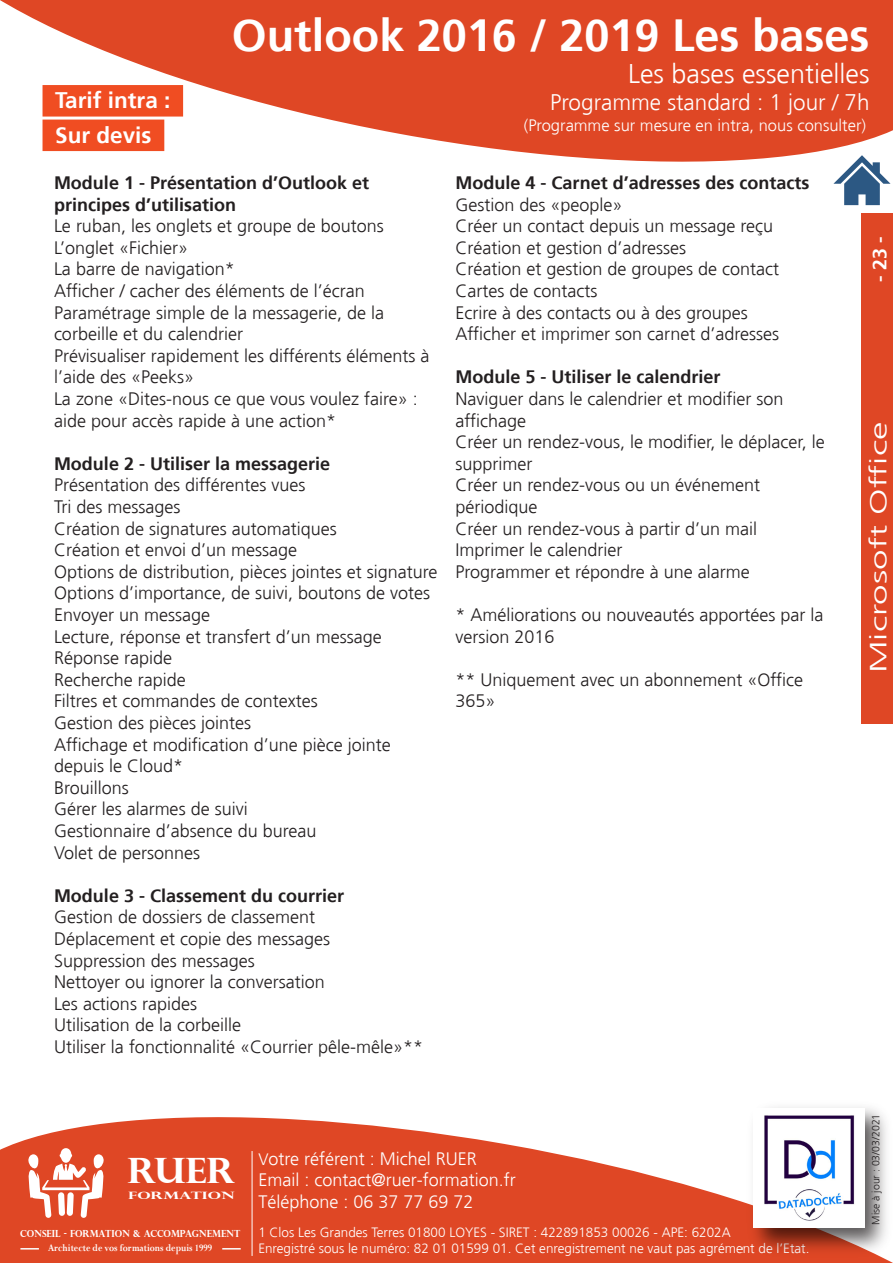
<style>
.page{position:relative;width:893px;height:1263px;background:#fff}
.page>*{position:absolute;margin:0;border:0;box-sizing:border-box;transform-origin:0 0}
.t1{font:700 45px "Frutiger";color:#fff}
.t2{font:700 34.95px "Perpetua Titling";color:#fff;scale:1.04 1}
.t3{font:300 27px "Frutiger";color:#fff}
.t4{font:300 23.4px "Frutiger";color:#fff;scale:1.57 1}
.t5{font:300 22.5px "Frutiger";color:#fff}
.t6{font:700 22.5px/34.5px "Frutiger";color:#fff}
.t7{font:700 19.5px "Frutiger";color:#fff}
.t8{font:300 18px/21.6px "Frutiger";color:#231f20}
.t9{font:700 18px/21.6px "Frutiger";color:#231f20}
.t10{font:300 18px/21.6px "Frutiger";color:#fff}
.t11{font:300 16.5px "Frutiger";color:#fff}
.t12{font:300 13.5px/16.2px "Frutiger";color:#fff}
.t13{font:700 10.95px "Perpetua";color:#fff;scale:.87 1}
.t14{font:300 10.5px "Frutiger";color:#231f20}
.t15{font:700 10.2px "Perpetua Titling";color:#fff;scale:1.58 1}
.t16{font:700 9.75px "Perpetua Titling";color:#fff;scale:.93 1}
.s1{font-size:16.5px}
</style>
<div class="page">
<hr style="left:0;top:214px;width:1px;height:510px;background:#df4725">
<svg style="left:0;top:1117px;width:893px;height:146px;fill:#df4725"></svg>
<svg style="left:0;top:0;width:893px;height:184px;fill:#df4725"></svg>
<svg style="left:20px;top:1248px;width:19px;height:1px"></svg>
<svg style="left:222px;top:1248px;width:19px;height:1px"></svg>
<svg style="left:27px;top:1148px;width:78px;height:70px"></svg>
<hr style="left:252px;top:1151px;width:1px;height:105px;background:#fff">
<img style="left:742px;top:1107px;width:151px;height:155px">
<img style="left:754px;top:1109px;width:110px;height:119px">
<div style="left:862px;top:214px;width:31px;height:510px;background:#df4725"></div>
<svg style="left:833px;top:155px;width:57px;height:50px"></svg>
<div style="left:43px;top:85px;width:140px;height:32px;background:#f04d22"></div>
<div style="left:43px;top:120px;width:121px;height:31px;background:#f04d22"></div>
<p class="t6" style="left:55px;top:83px;width:117px">Tarif intra :<br>Sur devis</p>
<p class="t1" style="left:232px;top:9px;width:639px">Outlook 2016 / 2019 Les bases</p>
<p class="t3" style="left:628px;top:59px;width:243px">Les bases essentielles</p>
<p class="t5" style="left:550px;top:90px;width:321px">Programme standard : 1 jour / 7h</p>
<p class="t11" style="left:524px;top:116px;width:344px">(Programme sur mesure en intra, nous consulter)</p>
<p class="t9" style="left:54px;top:172px;width:317px">Module 1 - Présentation d’Outlook et principes d’utilisation</p>
<p class="t8" style="left:54px;top:215px;width:331px">Le ruban, les onglets et groupe de boutons</p>
<p class="t8" style="left:54px;top:237px;width:136px">L’onglet «Fichier»</p>
<p class="t8" style="left:54px;top:259px;width:182px">La barre de navigation*</p>
<p class="t8" style="left:54px;top:280px;width:312px">Afficher / cacher des éléments de l’écran</p>
<p class="t8" style="left:54px;top:302px;width:332px">Paramétrage simple de la messagerie, de la corbeille et du calendrier</p>
<p class="t8" style="left:54px;top:345px;width:377px">Prévisualiser rapidement les différents éléments à l’aide des «Peeks»</p>
<p class="t8" style="left:54px;top:388px;width:365px">La zone «Dites-nous ce que vous voulez faire» : aide pour accès rapide à une action*</p>
<p class="t9" style="left:54px;top:453px;width:278px">Module 2 - Utiliser la messagerie</p>
<p class="t8" style="left:54px;top:475px;width:253px">Présentation des différentes vues</p>
<p class="t8" style="left:54px;top:496px;width:128px">Tri des messages</p>
<p class="t8" style="left:54px;top:518px;width:284px">Création de signatures automatiques</p>
<p class="t8" style="left:54px;top:539px;width:245px">Création et envoi d’un message</p>
<p class="t8" style="left:54px;top:561px;width:385px">Options de distribution, pièces jointes et signature</p>
<p class="t8" style="left:54px;top:583px;width:378px">Options d’importance, de suivi, boutons de votes</p>
<p class="t8" style="left:54px;top:604px;width:158px">Envoyer un message</p>
<p class="t8" style="left:54px;top:626px;width:329px">Lecture, réponse et transfert d’un message</p>
<p class="t8" style="left:54px;top:647px;width:120px">Réponse rapide</p>
<p class="t8" style="left:54px;top:669px;width:133px">Recherche rapide</p>
<p class="t8" style="left:54px;top:691px;width:265px">Filtres et commandes de contextes</p>
<p class="t8" style="left:54px;top:712px;width:199px">Gestion des pièces jointes</p>
<p class="t8" style="left:54px;top:734px;width:338px">Affichage et modification d’une pièce jointe depuis le Cloud*</p>
<p class="t8" style="left:54px;top:777px;width:76px">Brouillons</p>
<p class="t8" style="left:54px;top:799px;width:195px">Gérer les alarmes de suivi</p>
<p class="t8" style="left:54px;top:820px;width:264px">Gestionnaire d’absence du bureau</p>
<p class="t8" style="left:54px;top:842px;width:148px">Volet de personnes</p>
<p class="t9" style="left:54px;top:885px;width:292px">Module 3 - Classement du courrier</p>
<p class="t8" style="left:54px;top:907px;width:263px">Gestion de dossiers de classement</p>
<p class="t8" style="left:54px;top:928px;width:278px">Déplacement et copie des messages</p>
<p class="t8" style="left:54px;top:950px;width:202px">Suppression des messages</p>
<p class="t8" style="left:54px;top:971px;width:272px">Nettoyer ou ignorer la conversation</p>
<p class="t8" style="left:54px;top:993px;width:145px">Les actions rapides</p>
<p class="t8" style="left:54px;top:1015px;width:189px">Utilisation de la corbeille</p>
<p class="t8" style="left:54px;top:1036px;width:371px">Utiliser la fonctionnalité «Courrier pêle-mêle»**</p>
<p class="t9" style="left:455px;top:172px;width:356px">Module 4 - Carnet d’adresses des contacts</p>
<p class="t8" style="left:455px;top:194px;width:169px">Gestion des «people»</p>
<p class="t8" style="left:455px;top:215px;width:319px">Créer un contact depuis un message reçu</p>
<p class="t8" style="left:455px;top:237px;width:232px">Création et gestion d’adresses</p>
<p class="t8" style="left:455px;top:259px;width:325px">Création et gestion de groupes de contact</p>
<p class="t8" style="left:455px;top:280px;width:144px">Cartes de contacts</p>
<p class="t8" style="left:455px;top:302px;width:294px">Ecrire à des contacts ou à des groupes</p>
<p class="t8" style="left:455px;top:323px;width:325px">Afficher et imprimer son carnet d’adresses</p>
<p class="t9" style="left:455px;top:366px;width:267px">Module 5 - Utiliser le calendrier</p>
<p class="t8" style="left:455px;top:388px;width:330px">Naviguer dans le calendrier et modifier son affichage</p>
<p class="t8" style="left:455px;top:431px;width:371px">Créer un rendez-vous, le modifier, le déplacer, le supprimer</p>
<p class="t8" style="left:455px;top:475px;width:306px">Créer un rendez-vous ou un événement périodique</p>
<p class="t8" style="left:455px;top:518px;width:303px">Créer un rendez-vous à partir d’un mail</p>
<p class="t8" style="left:455px;top:539px;width:168px">Imprimer le calendrier</p>
<p class="t8" style="left:455px;top:561px;width:296px">Programmer et répondre à une alarme</p>
<p class="t8" style="left:455px;top:604px;width:370px">* Améliorations ou nouveautés apportées par la version 2016</p>
<p class="t8" style="left:455px;top:669px;width:349px">** Uniquement avec un abonnement «Office<br>365»</p>
<h2 class="t2" style="left:127px;top:1149px;width:105px">RUER</h2>
<p class="t15" style="left:128px;top:1189px;width:69px">FORMATION</p>
<p class="t16" style="left:20px;top:1227px;width:238px">CONSEIL - FORMATION &amp; ACCOMPAGNEMENT</p>
<p class="t13" style="left:48px;top:1241px;width:190px">Architecte de vos formations depuis 1999</p>
<p class="t10" style="left:258px;top:1148px;width:259px"><span class="s1">V</span>otre référent : Michel RUER<br>Email : contact@ruer-formation.fr<br>Téléphone : 06 37 77 69 72</p>
<p class="t12" style="left:258px;top:1224px;width:553px">1 Clos Les Grandes Terres 01800 LOYES - SIRET : 422891853 00026 - APE: 6202A<br>Enregistré sous le numéro: 82 01 01599 01. Cet enregistrement ne vaut pas agrément de l’Etat.</p>
<p class="t7" style="left:868px;top:282px;width:47px;rotate:-90deg">- 23 -</p>
<p class="t4" style="left:865px;top:673px;width:162px;rotate:-90deg">Microsoft Office</p>
<p class="t14" style="left:870px;top:1225px;width:112px;rotate:-90deg">Mise à jour : 03/03/2021</p>
</div>
